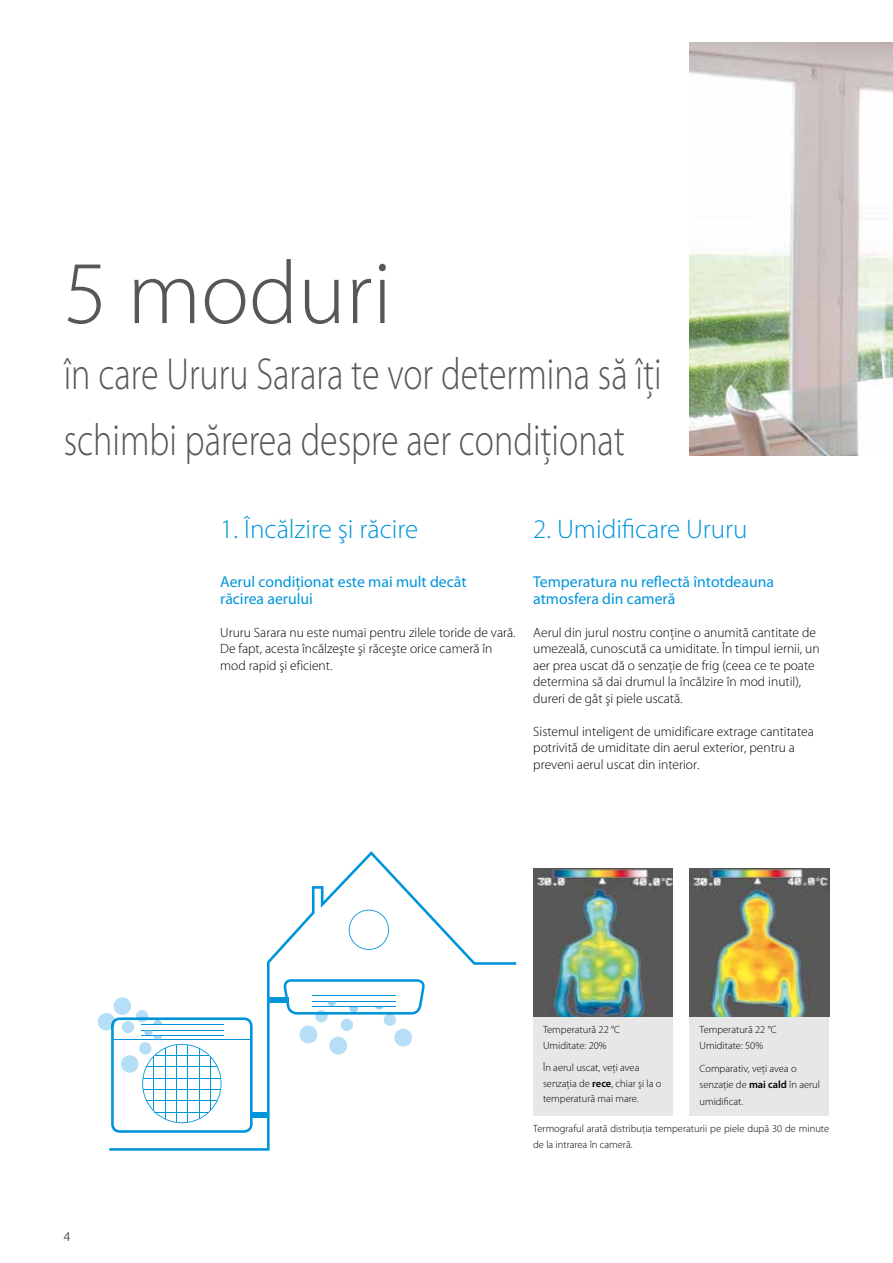
<style>
.page{position:relative;width:893px;height:1263px;background:#fff}
.page>*{position:absolute;margin:0;border:0;box-sizing:border-box;transform-origin:0 0}
.t1{font:300 90px "Myriad Pro";color:#575756}
.t2{font:300 45px/66px "Myriad Pro";color:#575756;scale:.8 1}
.t3{font:300 27px "Myriad Pro";color:#0095db}
.t4{font:15.75px/16.5px "Myriad Pro";color:#0095db}
.t5{font:300 13.5px/16.5px "Myriad Pro";color:#000}
.t6{font:300 10.5px/16.5px "Myriad Pro";color:#000}
.s1{font-weight:600}
</style>
<div class="page">
<svg style="left:109px;top:851px;width:407px;height:300px"></svg>
<svg style="left:349px;top:910px;width:40px;height:40px"></svg>
<div style="left:252px;top:1112px;width:17px;height:5px;background:#0095db"></div>
<div style="left:269px;top:997px;width:19px;height:5px;background:#0095db"></div>
<svg style="left:284px;top:979px;width:141px;height:75px"></svg>
<svg style="left:97px;top:997px;width:156px;height:136px"></svg>
<img style="left:690px;top:43px;width:203px;height:412px">
<div style="left:533px;top:1000px;width:140px;height:115px;background:#e7e7e7"></div>
<div style="left:690px;top:1000px;width:139px;height:115px;background:#e7e7e7"></div>
<img style="left:533px;top:868px;width:140px;height:148px">
<img style="left:690px;top:868px;width:139px;height:148px">
<h1 class="t1" style="left:64px;top:244px;width:329px">5 moduri</h1>
<h2 class="t2" style="left:64px;top:342px;width:749px">în care Ururu Sarara te vor determina să îţi schimbi părerea despre aer condiţionat</h2>
<p class="t5" style="left:64px;top:1228px;width:8px">4</p>
<h3 class="t3" style="left:220px;top:514px;width:199px">1. Încălzire şi răcire</h3>
<p class="t4" style="left:220px;top:573px;width:248px">Aerul condiţionat este mai mult decât răcirea aerului</p>
<p class="t5" style="left:220px;top:624px;width:297px">Ururu Sarara nu este numai pentru zilele toride de vară.<br>De fapt, acesta încălzeşte şi răceşte orice cameră în mod rapid şi eficient.</p>
<h3 class="t3" style="left:533px;top:514px;width:216px">2. Umidificare Ururu</h3>
<p class="t4" style="left:533px;top:573px;width:242px">Temperatura nu reflectă întotdeauna atmosfera din cameră</p>
<p class="t5" style="left:533px;top:624px;width:288px">Aerul din jurul nostru conţine o anumită cantitate de umezeală, cunoscută ca umiditate. În timpul iernii, un aer prea uscat dă o senzaţie de frig (ceea ce te poate determina să dai drumul la încălzire în mod inutil), dureri de gât şi piele uscată.</p>
<p class="t5" style="left:533px;top:723px;width:282px">Sistemul inteligent de umidificare extrage cantitatea potrivită de umiditate din aerul exterior, pentru a preveni aerul uscat din interior.</p>
<p class="t6" style="left:543px;top:1021px;width:79px">Temperatură 22 °C<br>Umiditate: 20%</p>
<p class="t6" style="left:699px;top:1021px;width:79px">Temperatură 22 °C<br>Umiditate: 50%</p>
<p class="t6" style="left:543px;top:1061px;width:120px;line-height:15px">În aerul uscat, veţi avea senzaţia de <span class="s1">rece</span>, chiar şi la o temperatură mai mare.</p>
<p class="t6" style="left:699px;top:1060px;width:122px">Comparativ, veţi avea o senzaţie de <span class="s1">mai cald</span> în aerul umidificat.</p>
<p class="t6" style="left:533px;top:1120px;width:297px">Termograful arată distribuţia temperaturii pe piele după 30 de minute de la intrarea în cameră.</p>
</div>
